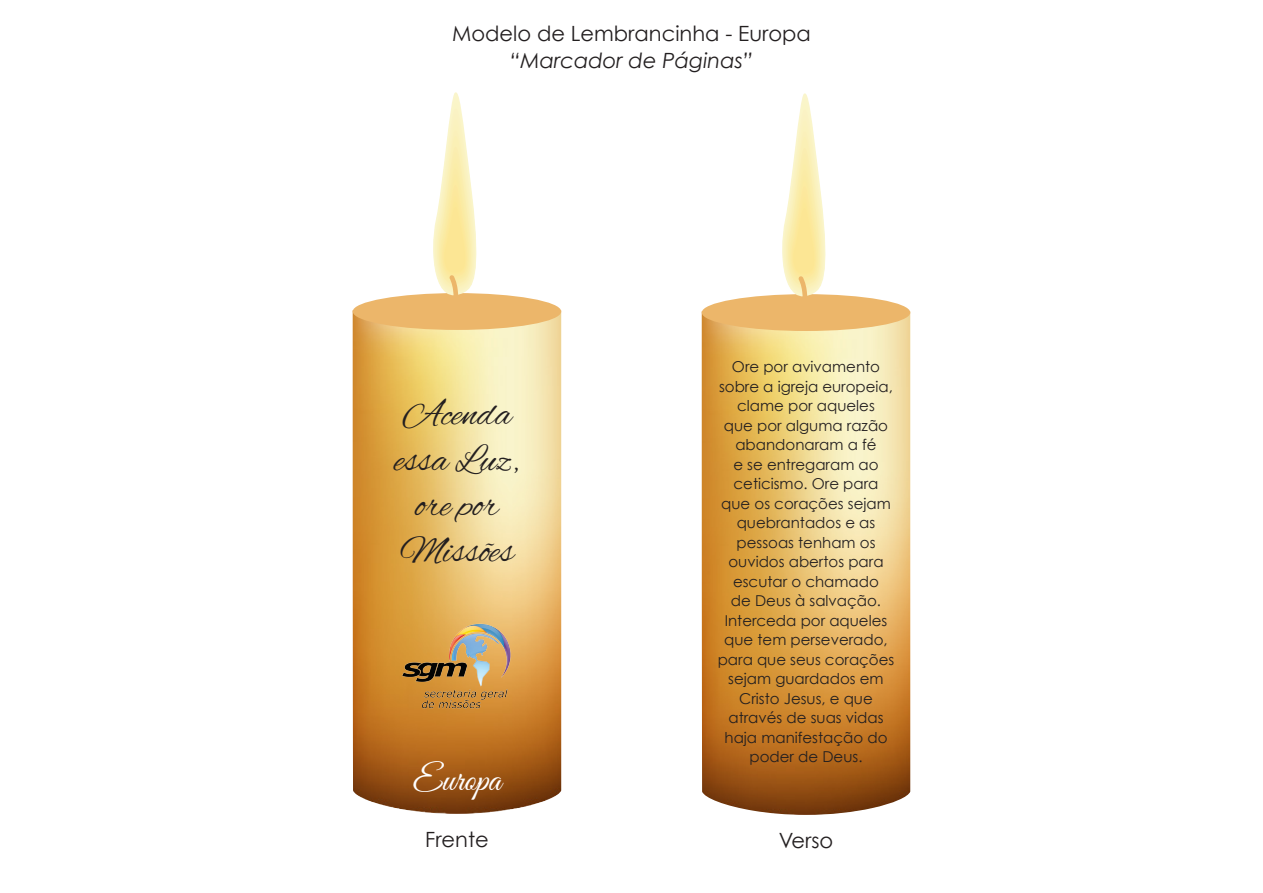
<style>
.page{position:relative;width:1263px;height:893px;background:#fff}
.page>*{position:absolute;margin:0;border:0;box-sizing:border-box;transform-origin:0 0}
.t1{font:38.1px/45.8px "Alex Brush";color:#231f20;text-align:center}
.t2{font:36px "Great Vibes";color:#fff}
.t3{font:21px "Century Gothic";color:#231f20}
.t4{font:italic 21px "Century Gothic";color:#231f20}
.t5{font:15px/19.5px "Century Gothic";color:#231f20;text-align:center}
</style>
<div class="page">
<img style="left:353px;top:330px;width:208px;height:484px">
<svg style="left:353px;top:92px;width:208px;height:238px"></svg>
<img style="left:702px;top:331px;width:208px;height:484px">
<svg style="left:702px;top:93px;width:208px;height:238px"></svg>
<img style="left:401px;top:622px;width:112px;height:87px">
<p class="t3" style="left:452px;top:20px;width:360px">Modelo de Lembrancinha - Europa</p>
<p class="t4" style="left:510px;top:46px;width:245px">“Marcador de Páginas”</p>
<p class="t1" style="left:395px;top:393px;width:125px">Acenda essa Luz, ore por<br>Missões</p>
<p class="t2" style="left:413px;top:760px;width:90px">Europa</p>
<p class="t3" style="left:425px;top:826px;width:65px">Frente</p>
<p class="t5" style="left:718px;top:357px;width:178px">Ore por avivamento sobre a igreja europeia, clame por aqueles<br>que por alguma razão abandonaram a fé<br>e se entregaram ao ceticismo. Ore para que os corações sejam quebrantados e as pessoas tenham os ouvidos abertos para escutar o chamado<br>de Deus à salvação.<br>Interceda por aqueles que tem perseverado, para que seus corações sejam guardados em<br>Cristo Jesus, e que através de suas vidas haja manifestação do poder de Deus.</p>
<p class="t3" style="left:779px;top:827px;width:56px">Verso</p>
</div>
